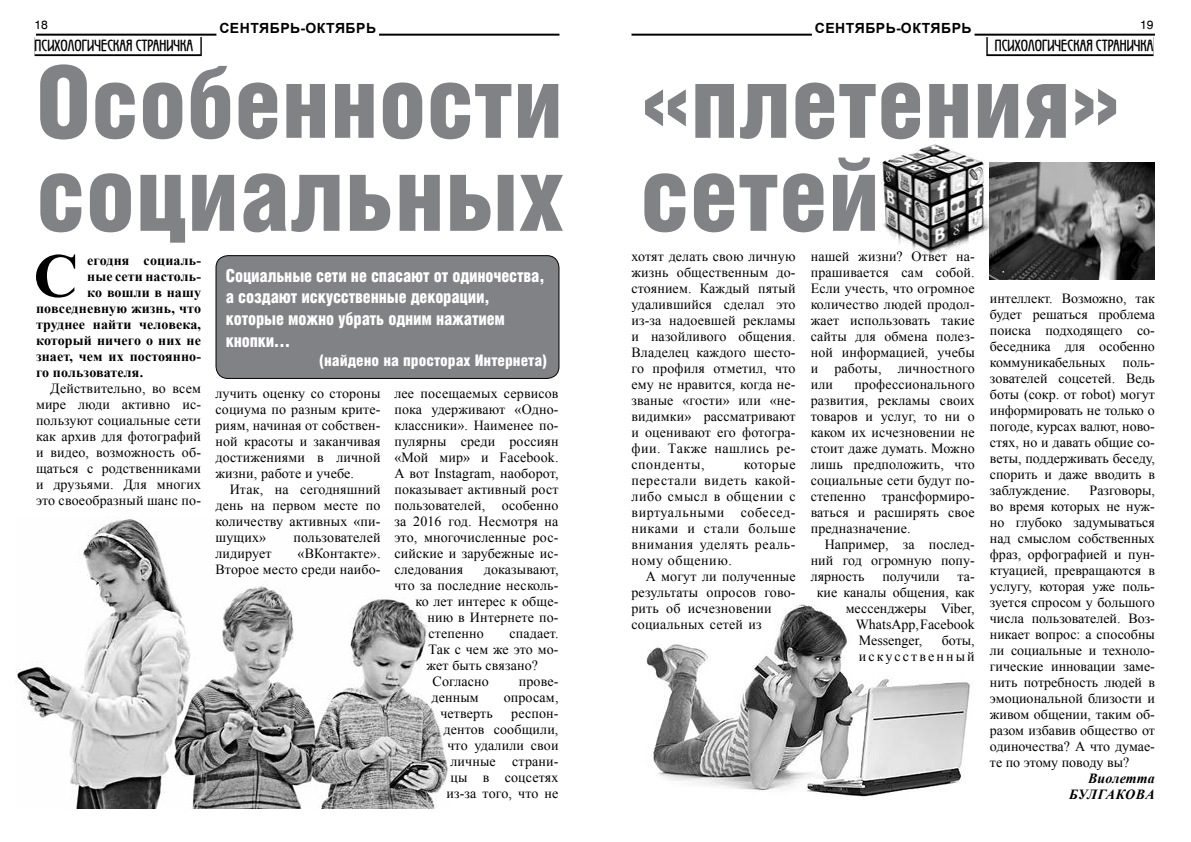
<style>
.page{position:relative;width:1191px;height:842px;background:#fff}
.page>*{position:absolute;margin:0;border:0;box-sizing:border-box;transform-origin:0 0}
.t1{font:104px "Helios Cond Black C";color:#808285}
.t2{font:100px "Helios Cond Black C";color:#808285}
.t3{font:700 62.3px "Times New Roman";color:#000}
.t4{font:18px/21.6px "Helios Cond Black C";letter-spacing:-.01em;color:#fff;scale:.94 1}
.t5{font:16px "Helios Cond Black C";color:#fff}
.t6{font:14px/16px "Times New Roman";letter-spacing:.01em;color:#000;text-align:justify}
.t7{font:700 14px "Times New Roman";letter-spacing:.01em;color:#000}
.t8{font:300 14px "Wien";color:#000}
.t9{font:700 14px "Arial";letter-spacing:.035em;color:#000}
.t10{font:14px/16px "Times New Roman";letter-spacing:.15em;color:#000;text-align:right}
.t11{font:italic 700 14px/16px "Times New Roman";letter-spacing:.01em;color:#000;text-align:right}
.t12{font:12px "Helios";color:#000}
</style>
<div class="page">
<hr style="left:631px;top:34px;width:524px;height:2px;background:#000">
<div style="left:812px;top:30px;width:162px;height:6px;background:#fff"></div>
<hr style="left:36px;top:34px;width:523px;height:2px;background:#000">
<div style="left:216px;top:30px;width:163px;height:6px;background:#fff"></div>
<img style="left:880px;top:144px;width:123px;height:119px">
<img style="left:646px;top:604px;width:324px;height:193px">
<img style="left:15px;top:519px;width:433px;height:289px">
<div style="left:216px;top:256px;width:343px;height:122px;background:#808285;border-radius:12px"></div>
<div style="left:215px;top:255px;width:344px;height:124px;border:1px solid #000;border-radius:12px"></div>
<div style="left:986px;top:37px;width:167px;height:19px;background:#3f3f3f"></div>
<div style="left:987px;top:36px;width:166px;height:18px;background:#fff"></div>
<svg style="left:35px;top:37px;width:167px;height:19px"></svg>
<div style="left:35px;top:36px;width:165px;height:18px;background:#fff"></div>
<img style="left:990px;top:163px;width:165px;height:116px">
<p class="t12" style="left:35px;top:18px;width:15px">18</p>
<p class="t9" style="left:219px;top:18px;width:158px">СЕНТЯБРЬ-ОКТЯБРЬ</p>
<p class="t9" style="left:815px;top:18px;width:158px">СЕНТЯБРЬ-ОКТЯБРЬ</p>
<p class="t12" style="left:1140px;top:18px;width:15px">19</p>
<p class="t8" style="left:35px;top:37px;width:160px">ПСИХОЛОГИЧЕСКАЯ СТРАНИЧКА</p>
<p class="t8" style="left:994px;top:37px;width:160px">ПСИХОЛОГИЧЕСКАЯ СТРАНИЧКА</p>
<h2 class="t2" style="left:36px;top:45px;width:1084px">Особенности «плетения»</h2>
<h1 class="t1" style="left:36px;top:134px;width:845px">социальных сетей</h1>
<p class="t4" style="left:226px;top:264px;width:341px">Социальные сети не спасают от одиночества, а создают искусственные декорации, которые можно убрать одним нажатием кнопки…</p>
<p class="t5" style="left:319px;top:351px;width:229px">(найдено на просторах Интернета)</p>
<p class="t6" style="left:215px;top:385px;width:166px">лучить оценку со стороны социума по разным крите&shy;риям, начиная от собствен&shy;ной красоты и заканчивая достижениями в личной жизни, работе и учебе.</p>
<p class="t6" style="left:215px;top:481px;width:166px;text-indent:14px">Итак, на сегодняшний день на первом месте по количеству активных «пи&shy;шущих»</p>
<p class="t6" style="left:810px;top:248px;width:166px">нашей жизни? Ответ на&shy;прашивается сам собой.<br>Если учесть, что огромное количество людей продол&shy;жает использовать такие сайты для обмена полез&shy;ной информацией, учебы и работы, личностного или</p>
<h3 class="t3" style="left:34px;top:231px;width:47px">С</h3>
<p class="t7" style="left:87px;top:250px;width:115px">егодня социаль-</p>
<p class="t6" style="left:631px;top:248px;width:166px">хотят делать свою личную жизнь общественным до&shy;стоянием. Каждый пятый удалившийся сделал это из-за надоевшей рекламы и назойливого общения.<br>Владелец каждого шесто&shy;го профиля отметил, что ему не нравится, когда не&shy;званые «гости» или «не&shy;видимки» рассматривают и оценивают его фотогра&shy;фии. Также нашлись ре&shy;спонденты,</p>
<p class="t7" style="left:87px;top:266px;width:115px">ные сети настоль-</p>
<p class="t7" style="left:87px;top:282px;width:115px">ко вошли в нашу</p>
<p class="t7" style="left:36px;top:298px;width:166px">повседневную жизнь, что</p>
<p class="t7" style="left:36px;top:314px;width:166px">труднее найти человека,</p>
<p class="t7" style="left:36px;top:330px;width:166px">который ничего о них не</p>
<p class="t7" style="left:36px;top:346px;width:166px">знает, чем их постоянно-</p>
<p class="t7" style="left:36px;top:362px;width:109px">го пользователя.</p>
<p class="t6" style="left:36px;top:379px;width:166px;text-indent:14px">Действительно, во всем мире люди активно ис&shy;пользуют социальные сети как архив для фотографий и видео, возможность об&shy;щаться с родственниками и друзьями. Для многих это своеобразный шанс по-</p>
<p class="t6" style="left:990px;top:290px;width:166px">интеллект. Возможно, так будет решаться проблема поиска подходящего со&shy;беседника для особенно коммуникабельных поль&shy;зователей соцсетей. Ведь боты (сокр. от robot) могут информировать не только о погоде, курсах валют, ново&shy;стях, но и давать общие со&shy;веты, поддерживать беседу, спорить и даже вводить в заблуждение.</p>
<p class="t6" style="left:810px;top:376px;width:166px;text-indent:44px">профессионального развития, рекламы своих товаров и услуг, то ни о каком их исчезновении не стоит даже думать. Можно лишь предположить, что социальные сети будут по&shy;степенно трансформиро&shy;ваться и расширять свое предназначение.</p>
<p class="t6" style="left:810px;top:536px;width:166px;text-indent:14px">Например, за послед&shy;ний год огромную попу&shy;лярность</p>
<p class="t6" style="left:394px;top:385px;width:166px">лее посещаемых сервисов пока удерживают «Одно&shy;классники». Наименее по&shy;пулярны среди россиян «Мой мир» и Facebook.<br>А вот Instagram, наоборот, показывает активный рост пользователей, особенно за 2016 год. Несмотря на это, многочисленные рос&shy;сийские и зарубежные ис&shy;следования</p>
<p class="t6" style="left:631px;top:456px;width:166px;text-indent:112px">которые перестали видеть какой&shy;либо смысл в общении с виртуальными собесед&shy;никами и стали больше внимания уделять реаль&shy;ному общению.</p>
<p class="t6" style="left:631px;top:568px;width:165px;text-align:left;text-indent:14px">А могут ли полученные результаты опросов гово&shy;рить об исчезновении социальных сетей из</p>
<p class="t6" style="left:990px;top:482px;width:166px;text-indent:100px">Разговоры, во время которых не нуж&shy;но глубоко задумываться над смыслом собственных фраз, орфографией и пун&shy;ктуацией, превращаются в услугу, которая уже поль&shy;зуется спросом у большого числа пользователей. Воз&shy;никает вопрос: а способны ли социальные и техноло&shy;гические инновации заме&shy;нить потребность людей в эмоциональной близости и живом общении, таким об&shy;разом избавив общество от одиночества? А что думае&shy;те по этому поводу вы?</p>
<p class="t11" style="left:1069px;top:770px;width:87px">Виолетта<br>БУЛГАКОВА</p>
<p class="t6" style="left:293px;top:529px;width:89px">пользователей</p>
<p class="t6" style="left:215px;top:545px;width:166px;text-align:right">«ВКонтакте».<br>Второе место среди наибо-</p>
<p class="t6" style="left:215px;top:545px;width:58px">лидирует</p>
<p class="t6" style="left:484px;top:561px;width:76px">доказывают,</p>
<p class="t6" style="left:394px;top:577px;width:166px">что за последние несколь-</p>
<p class="t6" style="left:415px;top:593px;width:145px">ко лет интерес к обще-</p>
<p class="t6" style="left:427px;top:609px;width:132px">нию в Интернете по-</p>
<p class="t6" style="left:428px;top:625px;width:57px">степенно</p>
<p class="t6" style="left:509px;top:625px;width:51px">спадает.</p>
<p class="t6" style="left:428px;top:641px;width:132px">Так с чем же это мо-</p>
<p class="t6" style="left:426px;top:657px;width:113px">жет быть связано?</p>
<p class="t6" style="left:432px;top:673px;width:58px">Согласно</p>
<p class="t6" style="left:519px;top:673px;width:41px">прове-</p>
<p class="t6" style="left:431px;top:689px;width:49px">денным</p>
<p class="t6" style="left:504px;top:689px;width:56px">опросам,</p>
<p class="t6" style="left:440px;top:705px;width:54px">четверть</p>
<p class="t6" style="left:882px;top:568px;width:59px">получили</p>
<p class="t6" style="left:957px;top:568px;width:19px">та-</p>
<p class="t6" style="left:816px;top:584px;width:160px">кие каналы общения, как</p>
<p class="t6" style="left:845px;top:600px;width:131px">мессенджеры Viber,</p>
<p class="t6" style="left:855px;top:616px;width:121px">WhatsApp, Facebook</p>
<p class="t6" style="left:858px;top:632px;width:65px">Messenger,</p>
<p class="t10" style="left:858px;top:632px;width:118px">боты, искусственный</p>
<p class="t6" style="left:443px;top:705px;width:117px;text-align:right">респон-<br>дентов сообщили, что удалили свои личные страни&shy;цы в соцсетях из-за того, что не</p>
</div>
